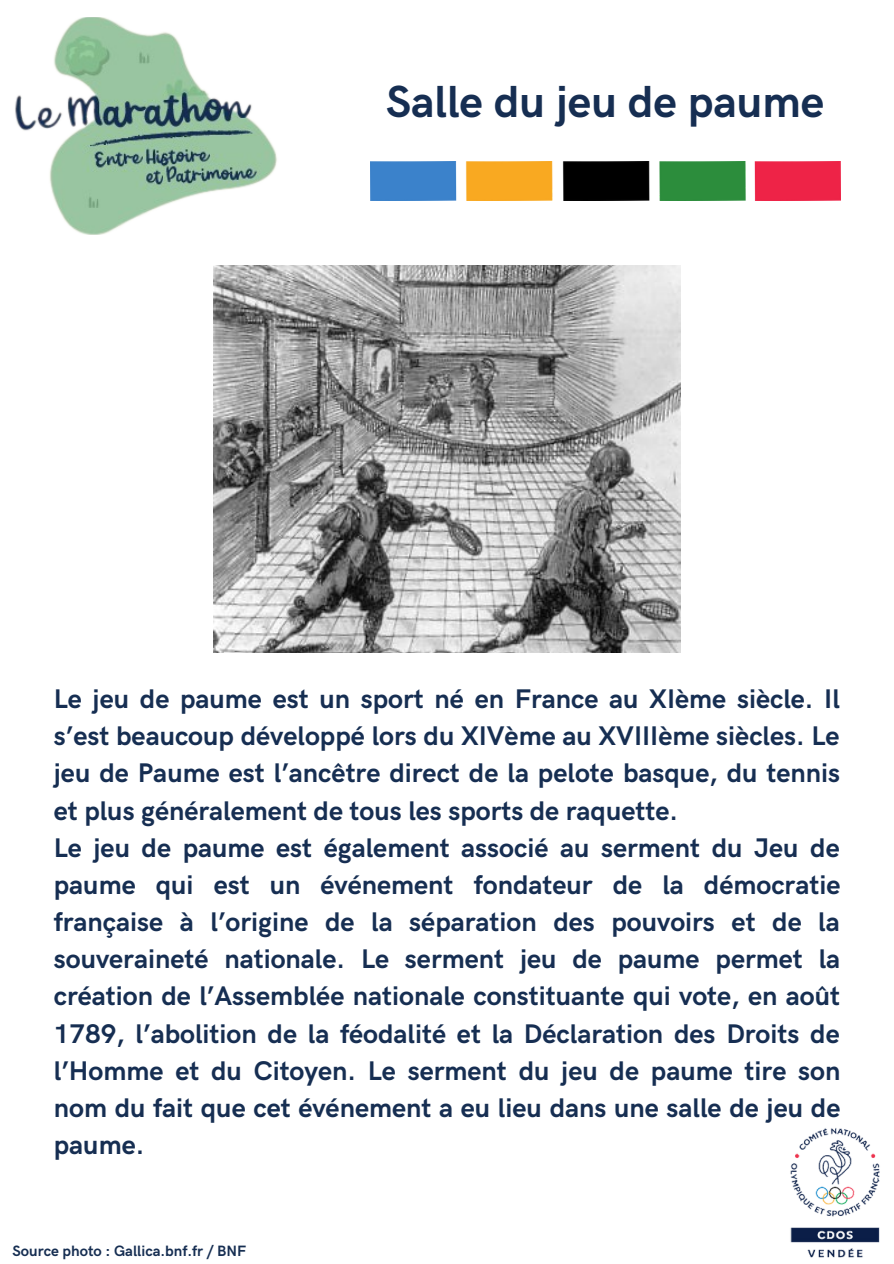
<style>
.page{position:relative;width:894px;height:1264px;background:#fff}
.page>*{position:absolute;margin:0;border:0;box-sizing:border-box;transform-origin:0 0}
.t1{font:700 45px "HK Grotesk";color:#162e52}
.t2{font:700 27px/37.2px "HK Grotesk";color:#162e52}
.t3{font:700 15px "HK Grotesk";color:#162e52}
</style>
<div class="page">
<img style="left:790px;top:1128px;width:90px;height:130px">
<img style="left:370px;top:162px;width:470px;height:38px">
<img style="left:15px;top:18px;width:262px;height:216px">
<img style="left:214px;top:266px;width:466px;height:386px">
<h1 class="t1" style="left:386px;top:77px;width:439px">Salle du jeu de paume</h1>
<p class="t2" style="left:54px;top:681px;width:787px">Le jeu de paume est un sport né en France au XIème siècle. Il s’est beaucoup développé lors du XIVème au XVIIIème siècles. Le jeu de Paume est l’ancêtre direct de la pelote basque, du tennis et plus généralement de tous les sports de raquette.<br>Le jeu de paume est également associé au serment du Jeu de paume qui est un événement fondateur de la démocratie française à l’origine de la séparation des pouvoirs et de la souveraineté nationale. Le serment jeu de paume permet la création de l’Assemblée nationale constituante qui vote, en août 1789, l’abolition de la féodalité et la Déclaration des Droits de l’Homme et du Citoyen. Le serment du jeu de paume tire son nom du fait que cet événement a eu lieu dans une salle de jeu de paume.</p>
<p class="t3" style="left:13px;top:1242px;width:235px">Source photo : Gallica.bnf.fr / BNF</p>
</div>
